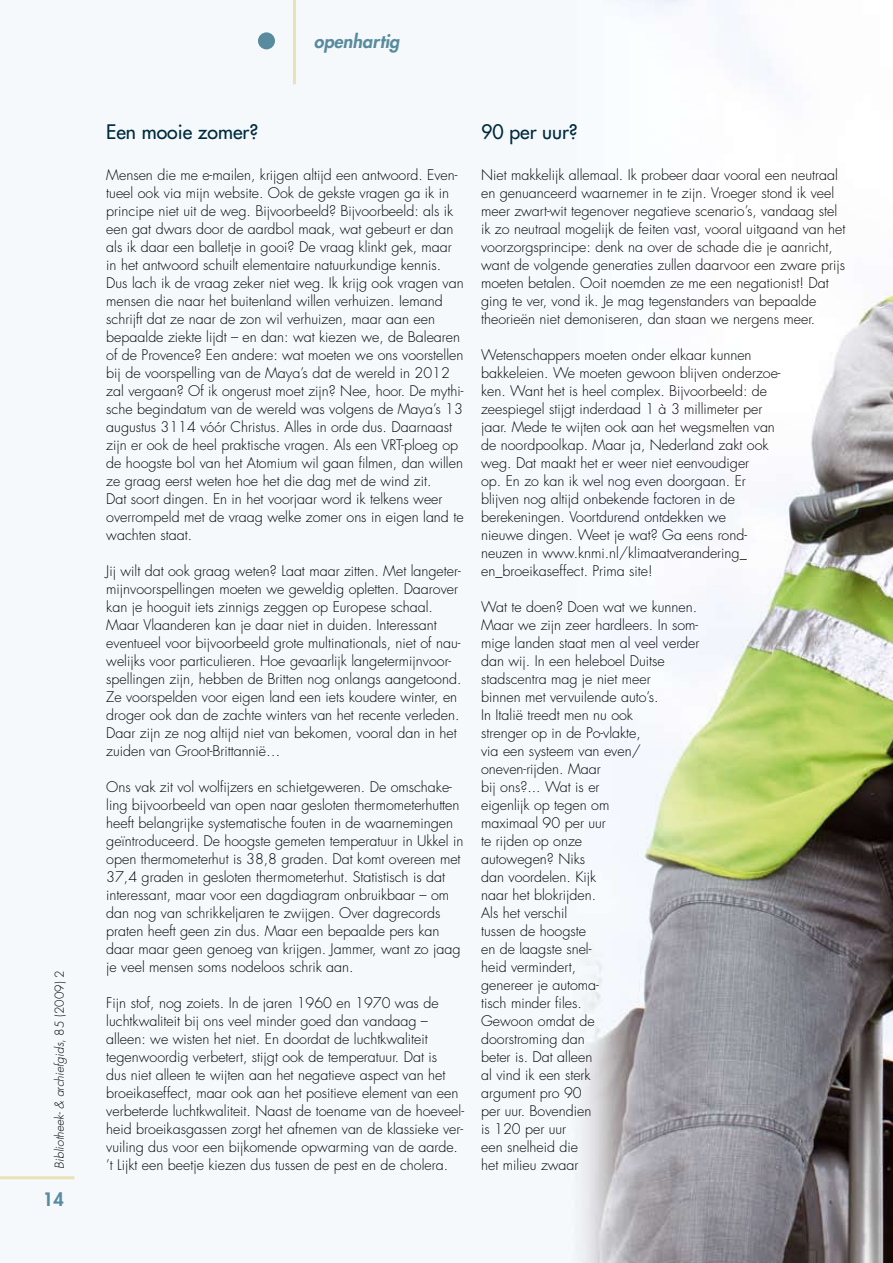
<style>
.page{position:relative;width:893px;height:1263px;background:#fff}
.page>*{position:absolute;margin:0;border:0;box-sizing:border-box;transform-origin:0 0}
.t1{font:19.5px "Futura";color:#002b3d}
.t2{font:italic 800 18px "Futura";color:#588b9d}
.t3{font:800 18px "Futura";color:#588b9d}
.t4{font:300 14.25px/18px "Futura";color:#000}
.t5{font:italic 300 12px "Futura";color:#000}
.s1{font-style:normal}
</style>
<div class="page">
<img style="left:0;top:0;width:893px;height:1263px">
<hr style="left:293px;top:0;width:3px;height:84px;background:#ece1b4">
<div style="left:258px;top:32px;width:17px;height:17px;background:#588b9d;border-radius:50%"></div>
<hr style="left:0;top:1176px;width:74px;height:3px;background:#ece1b4">
<p class="t5" style="left:52px;top:1168px;width:200px;rotate:-90deg">Bibliotheek- &amp; archiefgids<span class="s1">, 85 (2009) 2</span></p>
<p class="t3" style="left:43px;top:1188px;width:22px">14</p>
<p class="t2" style="left:314px;top:30px;width:87px">openhartig</p>
<h1 class="t1" style="left:106px;top:119px;width:153px">Een mooie zomer?</h1>
<p class="t4" style="left:106px;top:166px;width:359px">Mensen die me e-mailen, krijgen altijd een antwoord. Even&shy;tueel ook via mijn website. Ook de gekste vragen ga ik in principe niet uit de weg. Bijvoorbeeld? Bijvoorbeeld: als ik een gat dwars door de aardbol maak, wat gebeurt er dan als ik daar een balletje in gooi? De vraag klinkt gek, maar in het antwoord schuilt elementaire natuurkundige kennis.<br>Dus lach ik de vraag zeker niet weg. Ik krijg ook vragen van mensen die naar het buitenland willen verhuizen. Iemand schrijft dat ze naar de zon wil verhuizen, maar aan een bepaalde ziekte lijdt – en dan: wat kiezen we, de Balearen of de Provence? Een andere: wat moeten we ons voorstellen bij de voorspelling van de Maya’s dat de wereld in 2012 zal vergaan? Of ik ongerust moet zijn? Nee, hoor. De mythi&shy;sche begindatum van de wereld was volgens de Maya’s 13 augustus 3114 vóór Christus. Alles in orde dus. Daarnaast zijn er ook de heel praktische vragen. Als een VRT-ploeg op de hoogste bol van het Atomium wil gaan filmen, dan willen ze graag eerst weten hoe het die dag met de wind zit.<br>Dat soort dingen. En in het voorjaar word ik telkens weer overrompeld met de vraag welke zomer ons in eigen land te wachten staat.</p>
<p class="t4" style="left:106px;top:562px;width:357px">Jij wilt dat ook graag weten? Laat maar zitten. Met langeter&shy;mijnvoorspellingen moeten we geweldig opletten. Daarover kan je hooguit iets zinnigs zeggen op Europese schaal.<br>Maar Vlaanderen kan je daar niet in duiden. Interessant eventueel voor bijvoorbeeld grote multinationals, niet of nau&shy;welijks voor particulieren. Hoe gevaarlijk langetermijnvoor&shy;spellingen zijn, hebben de Britten nog onlangs aangetoond.<br>Ze voorspelden voor eigen land een iets koudere winter, en droger ook dan de zachte winters van het recente verleden.<br>Daar zijn ze nog altijd niet van bekomen, vooral dan in het zuiden van Groot-Brittannië…</p>
<p class="t4" style="left:106px;top:778px;width:359px">Ons vak zit vol wolfijzers en schietgeweren. De omschake&shy;ling bijvoorbeeld van open naar gesloten thermometerhutten heeft belangrijke systematische fouten in de waarnemingen geïntroduceerd. De hoogste gemeten temperatuur in Ukkel in open thermometerhut is 38,8 graden. Dat komt overeen met 37,4 graden in gesloten thermometerhut. Statistisch is dat interessant, maar voor een dagdiagram onbruikbaar – om dan nog van schrikkeljaren te zwijgen. Over dagrecords praten heeft geen zin dus. Maar een bepaalde pers kan daar maar geen genoeg van krijgen. Jammer, want zo jaag je veel mensen soms nodeloos schrik aan.</p>
<p class="t4" style="left:106px;top:994px;width:359px">Fijn stof, nog zoiets. In de jaren 1960 en 1970 was de luchtkwaliteit bij ons veel minder goed dan vandaag – alleen: we wisten het niet. En doordat de luchtkwaliteit tegenwoordig verbetert, stijgt ook de temperatuur. Dat is<br>dus niet alleen te wijten aan het negatieve aspect van het broeikaseffect, maar ook aan het positieve element van een verbeterde luchtkwaliteit. Naast de toename van de hoeveel&shy;heid broeikasgassen zorgt het afnemen van de klassieke ver&shy;vuiling dus voor een bijkomende opwarming van de aarde. ’t Lijkt een beetje kiezen dus tussen de pest en de cholera.</p>
<h1 class="t1" style="left:481px;top:119px;width:98px">90 per uur?</h1>
<p class="t4" style="left:481px;top:166px;width:366px">Niet makkelijk allemaal. Ik probeer daar vooral een neutraal en genuanceerd waarnemer in te zijn. Vroeger stond ik veel meer zwart-wit tegenover negatieve scenario’s, vandaag stel ik zo neutraal mogelijk de feiten vast, vooral uitgaand van het voorzorgsprincipe: denk na over de schade die je aanricht, want de volgende generaties zullen daarvoor een zware prijs moeten betalen. Ooit noemden ze me een negationist! Dat ging te ver, vond ik. Je mag tegenstanders van bepaalde theorieën niet demoniseren, dan staan we nergens meer.</p>
<p class="t4" style="left:481px;top:346px;width:301px">Wetenschappers moeten onder elkaar kunnen bakkeleien. We moeten gewoon blijven onderzoe&shy;ken. Want het is heel complex. Bijvoorbeeld: de zeespiegel stijgt inderdaad 1 à 3 millimeter per jaar. Mede te wijten ook aan het wegsmelten van de noordpoolkap. Maar ja, Nederland zakt ook weg. Dat maakt het er weer niet eenvoudiger<br>op. En zo kan ik wel nog even doorgaan. Er blijven nog altijd onbekende factoren in de berekeningen. Voortdurend ontdekken we<br>nieuwe dingen. Weet je wat? Ga eens rond&shy;neuzen in www.knmi.nl/klimaatverandering_ en_broeikaseffect. Prima site!</p>
<p class="t4" style="left:481px;top:598px;width:220px">Wat te doen? Doen wat we kunnen.<br>Maar we zijn zeer hardleers. In som&shy;mige landen staat men al veel verder dan wij. In een heleboel Duitse stadscentra mag je niet meer<br>binnen met vervuilende auto’s.<br>In Italië treedt men nu ook<br>strenger op in de Po-vlakte,<br>via een systeem van even/ oneven-rijden. Maar<br>bij ons?... Wat is er<br>eigenlijk op tegen om<br>maximaal 90 per uur<br>te rijden op onze<br>autowegen? Niks<br>dan voordelen. Kijk<br>naar het blokrijden.<br>Als het verschil<br>tussen de hoogste<br>en de laagste snel-<br>heid vermindert,<br>genereer je automa-<br>tisch minder files.<br>Gewoon omdat de<br>doorstroming dan<br>beter is. Dat alleen<br>al vind ik een sterk<br>argument pro 90<br>per uur. Bovendien<br>is 120 per uur<br>een snelheid die<br>het milieu zwaar</p>
</div>
